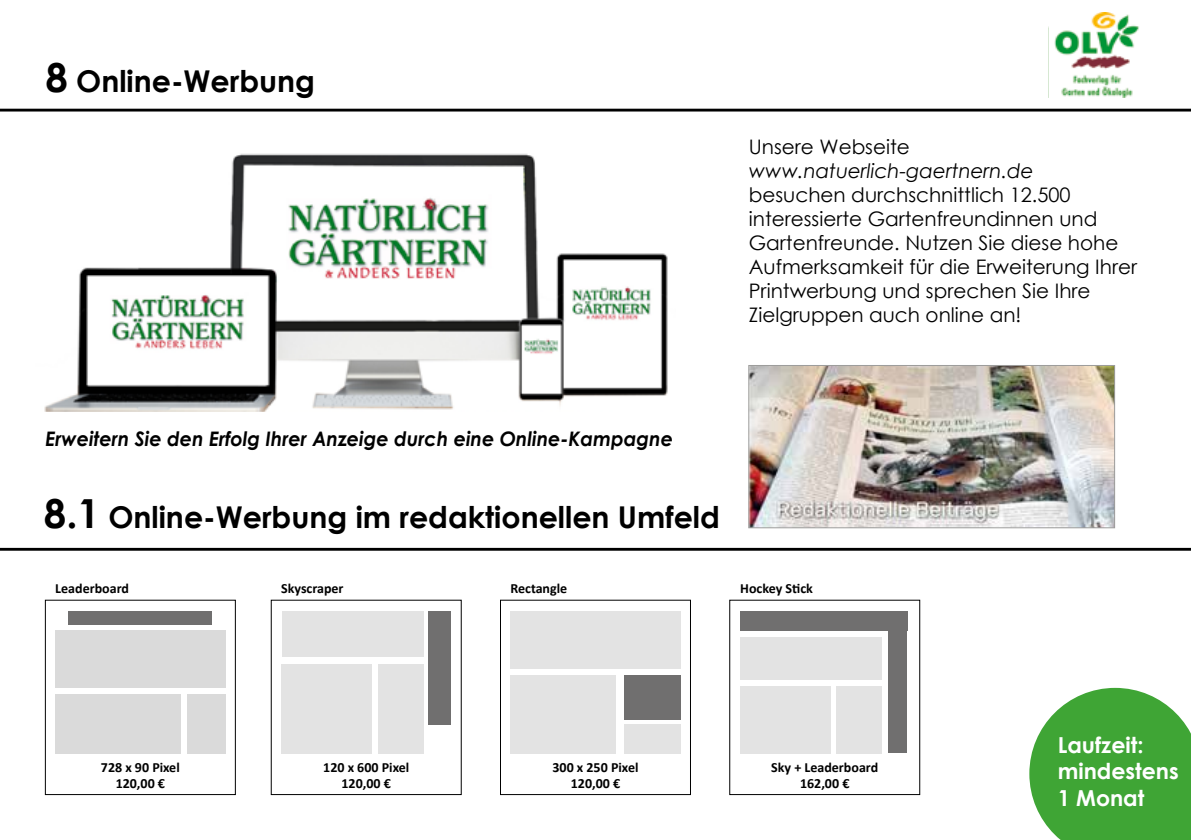
<style>
.page{position:relative;width:1191px;height:840px;background:#fff}
.page>*{position:absolute;margin:0;border:0;box-sizing:border-box;transform-origin:0 0}
.t1{font:700 30px "Century Gothic";color:#000}
.t2{font:700 22px/26.4px "Century Gothic";color:#fff}
.t3{font:20px/24px "Century Gothic";color:#000}
.t4{font:italic 700 20px "Century Gothic";color:#000;scale:.96 1}
.t5{font:italic 20px "Century Gothic";color:#000}
.t6{font:700 14px/16px "Calibri";color:#000;text-align:center}
.s1{font-size:40px}
</style>
<div class="page">
<img style="left:1048px;top:13px;width:91px;height:85px">
<hr style="left:0;top:109px;width:1191px;height:2px;background:#000">
<div style="left:45px;top:599px;width:191px;height:195px;border:1px solid #000"></div>
<div style="left:55px;top:630px;width:170px;height:57px;background:#dadada"></div>
<div style="left:55px;top:693px;width:126px;height:60px;background:#dadada"></div>
<div style="left:187px;top:693px;width:38px;height:60px;background:#dadada"></div>
<div style="left:69px;top:611px;width:143px;height:13px;background:#706f6f"></div>
<div style="left:282px;top:611px;width:141px;height:45px;background:#e3e3e3"></div>
<div style="left:281px;top:664px;width:90px;height:89px;background:#e3e3e3"></div>
<div style="left:428px;top:611px;width:23px;height:113px;background:#706f6f"></div>
<div style="left:378px;top:664px;width:45px;height:89px;background:#e3e3e3"></div>
<div style="left:500px;top:599px;width:191px;height:195px;border:1px solid #000"></div>
<div style="left:888px;top:619px;width:19px;height:133px;background:#706f6f"></div>
<div style="left:510px;top:611px;width:170px;height:58px;background:#e3e3e3"></div>
<div style="left:510px;top:674px;width:106px;height:79px;background:#e3e3e3"></div>
<div style="left:624px;top:674px;width:56px;height:45px;background:#706f6f"></div>
<div style="left:624px;top:723px;width:56px;height:30px;background:#e3e3e3"></div>
<div style="left:740px;top:636px;width:142px;height:43px;background:#e3e3e3"></div>
<div style="left:740px;top:685px;width:90px;height:68px;background:#e3e3e3"></div>
<div style="left:837px;top:685px;width:45px;height:68px;background:#e3e3e3"></div>
<div style="left:740px;top:611px;width:167px;height:19px;background:#706f6f"></div>
<hr style="left:0;top:547px;width:1191px;height:3px;background:#000">
<svg style="left:1029px;top:687px;width:162px;height:152px;background:#5bb253"></svg>
<img style="left:44px;top:153px;width:624px;height:258px">
<img style="left:750px;top:367px;width:362px;height:158px">
<div style="left:748px;top:365px;width:366px;height:162px;border:1px solid #9d9d9c"></div>
<h1 class="t1" style="left:45px;top:59px;width:271px"><span class="s1">8</span> Online-Werbung</h1>
<p class="t3" style="left:749px;top:134px;width:162px">Unsere Webseite</p>
<p class="t5" style="left:749px;top:156px;width:286px">www.natuerlich-gaertnern.de</p>
<p class="t3" style="left:749px;top:182px;width:390px">besuchen durchschnittlich 12.500 interessierte Gartenfreundinnen und Gartenfreunde. Nutzen Sie diese hohe Aufmerksamkeit für die Erweiterung Ihrer Printwerbung und sprechen Sie Ihre Zielgruppen auch online an!</p>
<p class="t4" style="left:45px;top:423px;width:655px">Erweitern Sie den Erfolg Ihrer Anzeige durch eine Online-Kampagne</p>
<h1 class="t1" style="left:44px;top:494px;width:677px"><span class="s1">8.1</span> Online-Werbung im redaktionellen Umfeld</h1>
<p class="t6" style="left:55px;top:579px;width:75px">Leaderboard</p>
<p class="t6" style="left:281px;top:579px;width:64px">Skyscraper</p>
<p class="t6" style="left:510px;top:579px;width:58px">Rectangle</p>
<p class="t6" style="left:740px;top:579px;width:74px">Hockey Stick</p>
<p class="t6" style="left:101px;top:759px;width:80px">728 x 90 Pixel<br>120,00 €</p>
<p class="t6" style="left:323px;top:759px;width:87px">120 x 600 Pixel<br>120,00 €</p>
<p class="t6" style="left:552px;top:759px;width:87px">300 x 250 Pixel<br>120,00 €</p>
<p class="t6" style="left:771px;top:759px;width:108px">Sky + Leaderboard<br>162,00 €</p>
<p class="t2" style="left:1057px;top:730px;width:122px">Laufzeit: mindestens<br>1 Monat</p>
</div>
